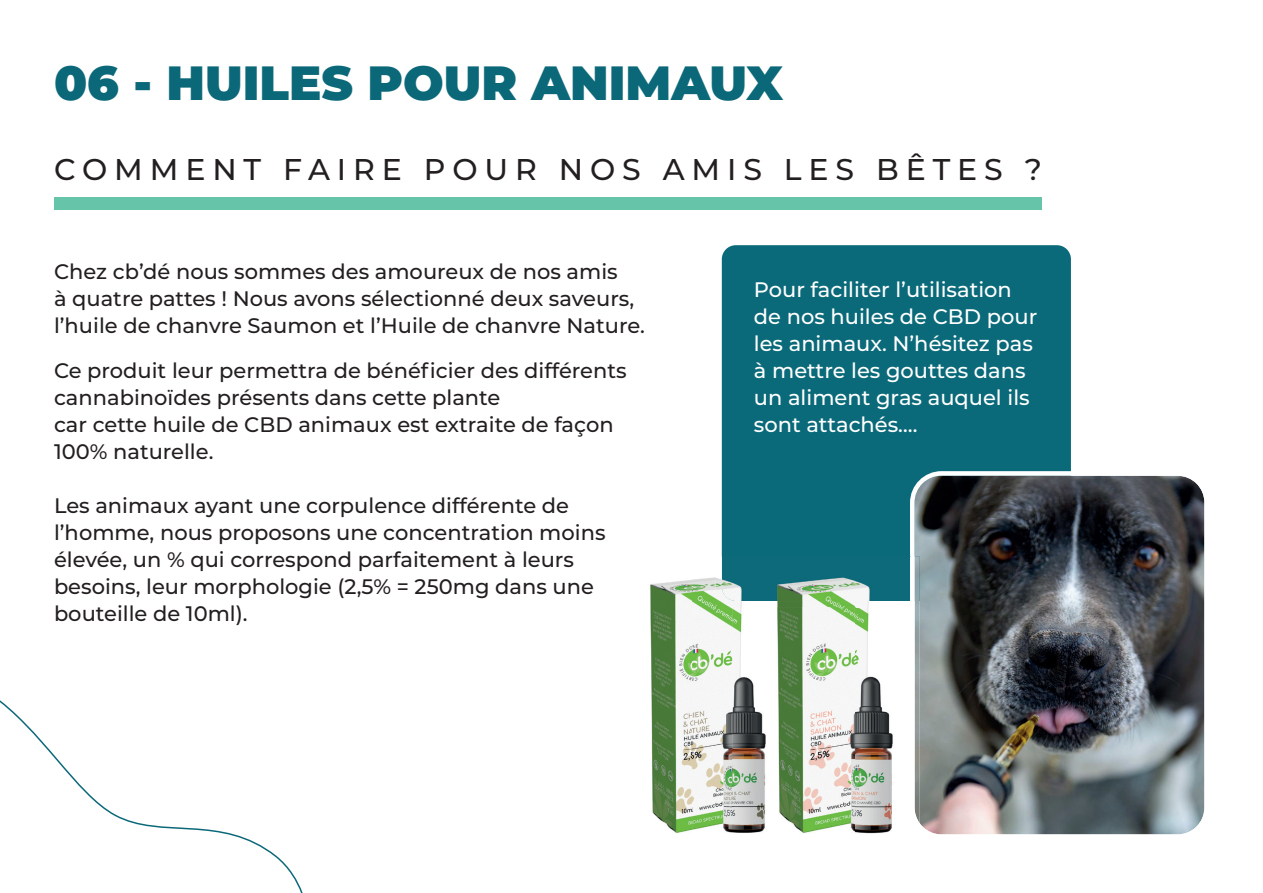
<style>
.page{position:relative;width:1263px;height:893px;background:#fff}
.page>*{position:absolute;margin:0;border:0;box-sizing:border-box;transform-origin:0 0}
.t1{font:900 48px "Montserrat";color:#0b6878}
.t2{font:500 30px "Montserrat";letter-spacing:.23em;color:#231f20}
.t3{font:500 21px/27px "Montserrat";color:#231f20}
.t4{font:500 21px/27px "Montserrat";color:#fff}
</style>
<div class="page">
<div style="left:721px;top:245px;width:350px;height:311px;background:#0b6a7a"></div>
<div style="left:54px;top:197px;width:988px;height:12px;background:#66c5a9"></div>
<img style="left:910px;top:471px;width:295px;height:364px">
<img style="left:650px;top:580px;width:42px;height:169px">
<img style="left:651px;top:749px;width:41px;height:84px">
<img style="left:733px;top:607px;width:187px;height:228px">
<img style="left:733px;top:556px;width:177px;height:51px">
<img style="left:910px;top:556px;width:10px;height:274px">
<img style="left:692px;top:556px;width:41px;height:277px">
<img style="left:722px;top:556px;width:133px;height:45px">
<svg style="left:0;top:700px;width:303px;height:193px"></svg>
<h1 class="t1" style="left:54px;top:47px;width:731px">06 - HUILES POUR ANIMAUX</h1>
<h2 class="t2" style="left:54px;top:148px;width:989px">COMMENT FAIRE POUR NOS AMIS LES BÊTES ?</h2>
<p class="t3" style="left:54px;top:257px;width:592px">Chez cb’dé nous sommes des amoureux de nos amis<br>à quatre pattes ! Nous avons sélectionné deux saveurs, l’huile de chanvre Saumon et l’Huile de chanvre Nature.</p>
<p class="t3" style="left:54px;top:356px;width:574px">Ce produit leur permettra de bénéficier des différents cannabinoïdes présents dans cette plante<br>car cette huile de CBD animaux est extraite de façon 100% naturelle.</p>
<p class="t3" style="left:54px;top:491px;width:553px">Les animaux ayant une corpulence différente de l’homme, nous proposons une concentration moins élevée, un % qui correspond parfaitement à leurs besoins, leur morphologie (2,5% = 250mg dans une bouteille de 10ml).</p>
<p class="t4" style="left:754px;top:275px;width:285px">Pour faciliter l’utilisation de nos huiles de CBD pour les animaux. N’hésitez pas à mettre les gouttes dans un aliment gras auquel ils sont attachés….</p>
</div>
